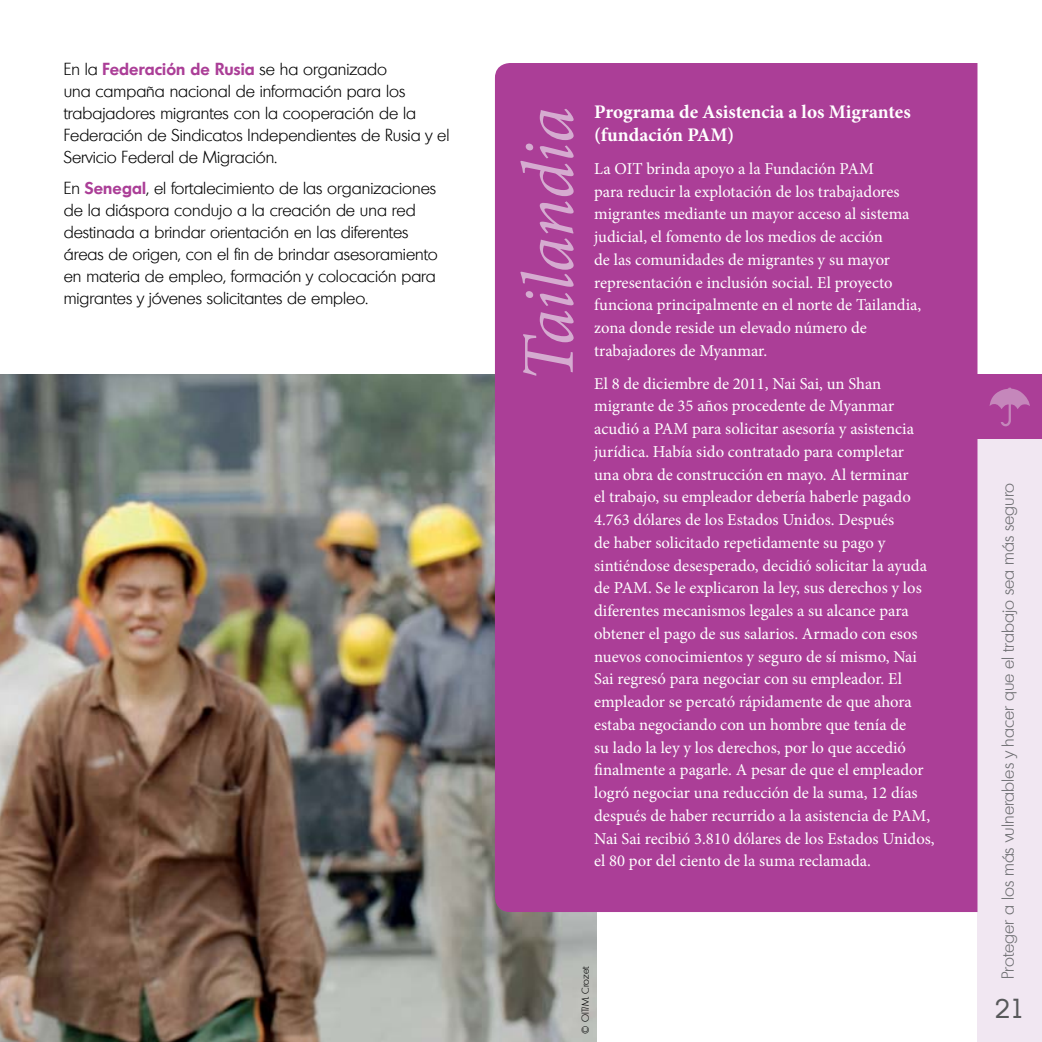
<style>
.page{position:relative;width:1042px;height:1042px;background:#fff}
.page>*{position:absolute;margin:0;border:0;box-sizing:border-box;transform-origin:0 0}
.t1{font:italic 73.5px "Minion Pro";letter-spacing:-.01em;color:#d5abd0}
.t2{font:26.25px "Montreal";color:#58595b}
.t3{font:700 19.25px/22.8px "Minion Pro";color:#fff}
.t4{font:16.62px/22.8px "Minion Pro";color:#fff}
.t5{font:300 16.62px/22.1px "Montreal";color:#000}
.t6{font:300 16.62px "Montreal";color:#6d6e71}
.t7{font:300 9.62px "Montreal";color:#000}
.s1{font-weight:600;color:#ab3e97}
</style>
<div class="page">
<div style="left:977px;top:439px;width:65px;height:603px;background:#f1e7f2"></div>
<div style="left:977px;top:375px;width:65px;height:64px;background:#ab3e97"></div>
<svg style="left:989px;top:388px;width:41px;height:38px"></svg>
<img style="left:0;top:375px;width:597px;height:667px">
<div style="left:495px;top:63px;width:482px;height:849px;background:#ab3e97"></div>
<p class="t5" style="left:64px;top:58px;width:387px">En la <span class="s1">Federación de Rusia</span> se ha organizado<br>una campaña nacional de información para los trabajadores migrantes con la cooperación de la Federación de Sindicatos Independientes de Rusia y el Servicio Federal de Migración.</p>
<p class="t5" style="left:64px;top:177px;width:375px">En <span class="s1">Senegal</span>, el fortalecimiento de las organizaciones de la diáspora condujo a la creación de una red destinada a brindar orientación en las diferentes áreas de origen, con el fin de brindar asesoramiento en materia de empleo, formación y colocación para migrantes y jóvenes solicitantes de empleo.</p>
<h1 class="t1" style="left:499px;top:382px;width:277px;rotate:-90deg">Tailandia</h1>
<p class="t3" style="left:594px;top:101px;width:318px">Programa de Asistencia a los Migrantes (fundación PAM)</p>
<p class="t4" style="left:594px;top:157px;width:329px">La OIT brinda apoyo a la Fundación PAM<br>para reducir la explotación de los trabajadores migrantes mediante un mayor acceso al sistema judicial, el fomento de los medios de acción<br>de las comunidades de migrantes y su mayor representación e inclusión social. El proyecto funciona principalmente en el norte de Tailandia, zona donde reside un elevado número de trabajadores de Myanmar.</p>
<p class="t4" style="left:594px;top:372px;width:342px">El 8 de diciembre de 2011, Nai Sai, un Shan migrante de 35 años procedente de Myanmar acudió a PAM para solicitar asesoría y asistencia jurídica. Había sido contratado para completar<br>una obra de construcción en mayo. Al terminar<br>el trabajo, su empleador debería haberle pagado 4.763 dólares de los Estados Unidos. Después<br>de haber solicitado repetidamente su pago y sintiéndose desesperado, decidió solicitar la ayuda de PAM. Se le explicaron la ley, sus derechos y los diferentes mecanismos legales a su alcance para obtener el pago de sus salarios. Armado con esos nuevos conocimientos y seguro de sí mismo, Nai Sai regresó para negociar con su empleador. El empleador se percató rápidamente de que ahora estaba negociando con un hombre que tenía de<br>su lado la ley y los derechos, por lo que accedió finalmente a pagarle. A pesar de que el empleador logró negociar una reducción de la suma, 12 días después de haber recurrido a la asistencia de PAM, Nai Sai recibió 3.810 dólares de los Estados Unidos, el 80 por del ciento de la suma reclamada.</p>
<p class="t7" style="left:579px;top:1034px;width:69px;rotate:-90deg">© OIT/M. Crozet</p>
<p class="t6" style="left:997px;top:979px;width:498px;rotate:-90deg">Proteger a los más vulnerables y hacer que el trabajo sea más seguro</p>
<h2 class="t2" style="left:994px;top:991px;width:32px">21</h2>
</div>
